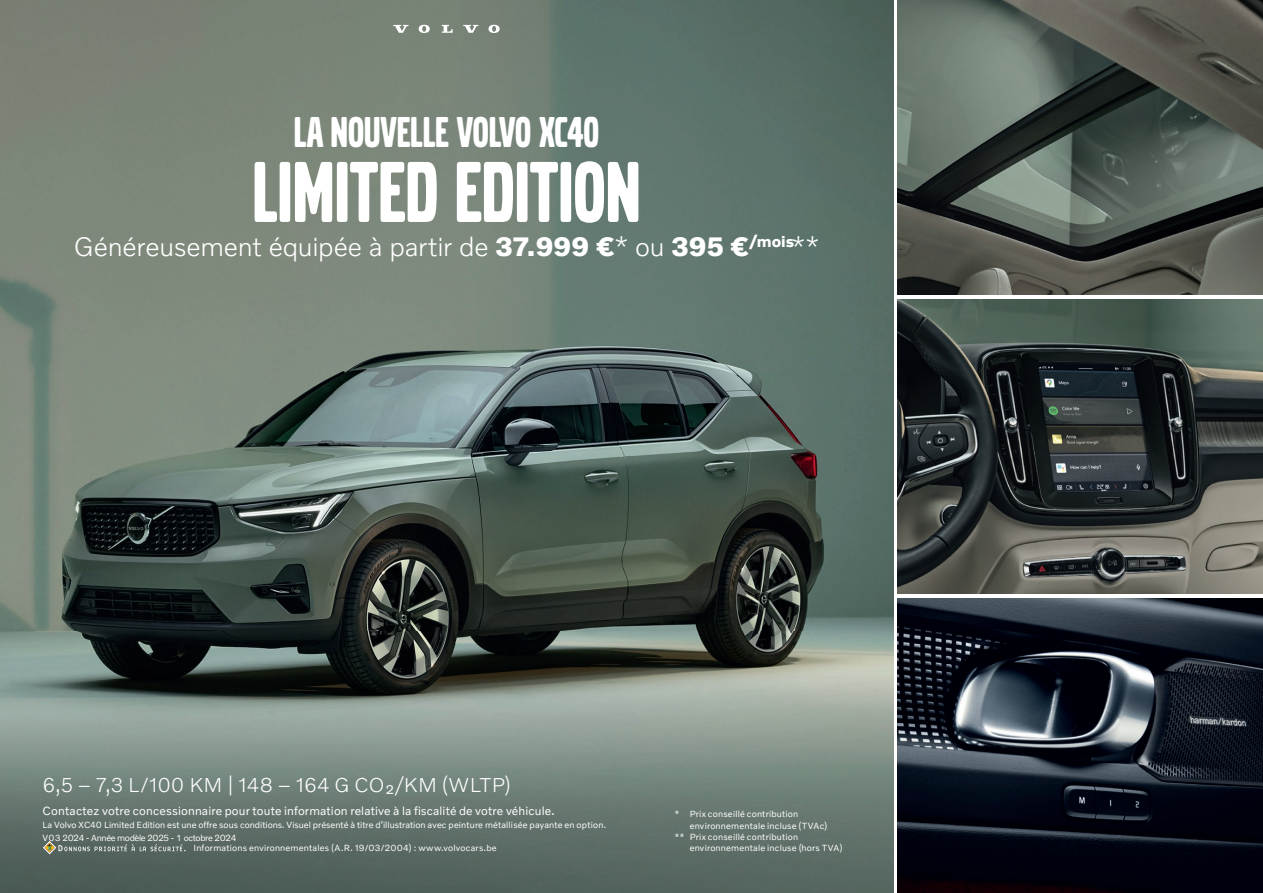
<style>
.page{position:relative;width:1263px;height:893px;background:#fff}
.page>*{position:absolute;margin:0;border:0;box-sizing:border-box;transform-origin:0 0}
.t1{font:90px "Volvo Broad Pro";color:#fff}
.t2{font:45px "Volvo Broad Pro";color:#fff}
.t3{font:300 27px "Volvo Novum";letter-spacing:-.005em;color:#fff}
.t4{font:300 20.25px "Volvo Novum";letter-spacing:.01em;color:#fff}
.t5{font:12px "Volvo Novum";letter-spacing:.01em;color:#fff}
.t6{font:9px/12.3px "Volvo Novum";letter-spacing:.015em;color:#fff}
.s1{font-weight:700}
</style>
<div class="page">
<img style="left:0;top:0;width:893px;height:893px">
<svg style="left:393px;top:25px;width:15px;height:8px"></svg>
<svg style="left:442px;top:25px;width:11px;height:8px"></svg>
<svg style="left:419px;top:25px;width:11px;height:8px"></svg>
<svg style="left:463px;top:25px;width:15px;height:8px"></svg>
<svg style="left:488px;top:25px;width:12px;height:8px"></svg>
<img style="left:897px;top:0;width:366px;height:295px">
<img style="left:897px;top:299px;width:366px;height:295px">
<img style="left:897px;top:598px;width:366px;height:295px">
<svg style="left:43px;top:841px;width:143px;height:14px;background:#6a766f"></svg>
<h2 class="t2" style="left:294px;top:110px;width:307px">LA NOUVELLE VOLVO XC40</h2>
<h1 class="t1" style="left:252px;top:148px;width:390px">LIMITED EDITION</h1>
<h3 class="t3" style="left:74px;top:229px;width:747px">Généreusement équipée à partir de <span class="s1">37.999 €</span>* ou <span class="s1">395 €</span><sup>/mois</sup>**</h3>
<h3 class="t4" style="left:43px;top:772px;width:470px">6,5 – 7,3 L/100 KM | 148 – 164 G CO₂/KM (WLTP)</h3>
<h3 class="t5" style="left:43px;top:804px;width:514px">Contactez votre concessionnaire pour toute information relative à la fiscalité de votre véhicule.</h3>
<p class="t6" style="left:43px;top:819px;width:565px">La Volvo XC40 Limited Edition est une offre sous conditions. Visuel présenté à titre d’illustration avec peinture métallisée payante en option.<br>V03 2024 - Année modèle 2025 - 1 octobre 2024</p>
<p class="t6" style="left:193px;top:842px;width:305px">Informations environnementales (A.R. 19/03/2004) : www.volvocars.be</p>
<p class="t6" style="left:675px;top:808px;width:125px">* Prix conseillé contribution</p>
<p class="t6" style="left:690px;top:819px;width:139px">environnementale incluse (TVAc)</p>
<p class="t6" style="left:675px;top:830px;width:125px">** Prix conseillé contribution</p>
<p class="t6" style="left:690px;top:842px;width:155px">environnementale incluse (hors TVA)</p>
</div>
